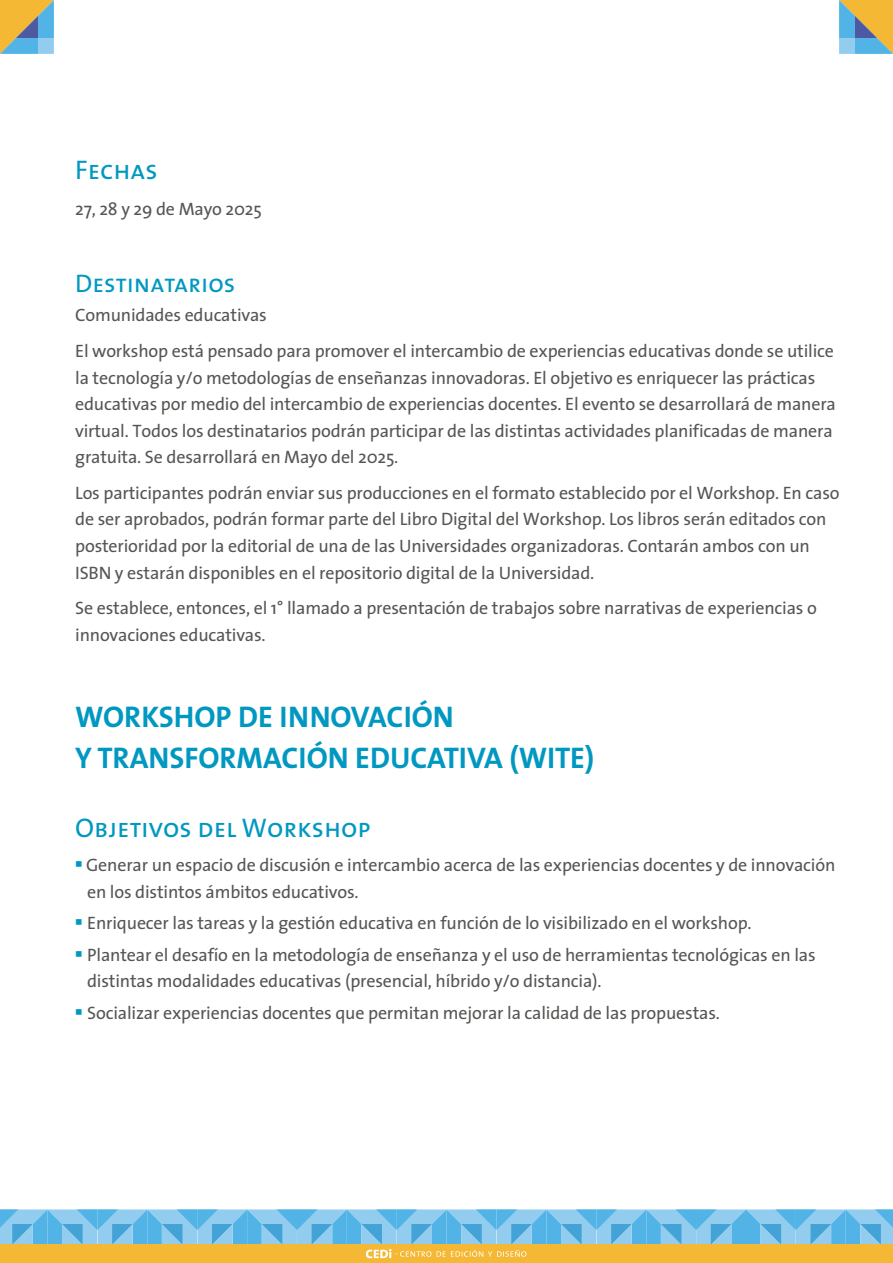
<style>
.page{position:relative;width:893px;height:1263px;background:#fff}
.page>*{position:absolute;margin:0;border:0;box-sizing:border-box;transform-origin:0 0}
.t1{font:700 30px/40.8px "The Sans";color:#0098c1}
.t2{font:27px "The Sans Regular Caps";color:#0098c1}
.t3{font:25.5px "The Sans Regular Caps";color:#0098c1}
.t4{font:18px/26.5px "The Sans";letter-spacing:-.01em;color:#555553}
.s1{font-family:"Century";font-size:21px;color:#0098c1}
</style>
<div class="page">
<svg style="left:0;top:1209px;width:893px;height:54px;background:#a0bdaa"></svg>
<svg style="left:839px;top:0;width:54px;height:54px;background:#a8b089"></svg>
<svg style="left:0;top:0;width:54px;height:54px;background:#a8b089"></svg>
<h2 class="t2" style="left:75px;top:155px;width:84px">Fechas</h2>
<p class="t4" style="left:75px;top:196px;width:188px">27, 28 y 29 de Mayo 2025</p>
<h3 class="t3" style="left:75px;top:269px;width:162px">Destinatarios</h3>
<p class="t4" style="left:75px;top:298px;width:760px;line-height:35.5px">Comunidades educativas<br>El workshop está pensado para promover el intercambio de experiencias educativas donde se utilice</p>
<p class="t4" style="left:75px;top:365px;width:762px">la tecnología y/o metodologías de enseñanzas innovadoras. El objetivo es enriquecer las prácticas educativas por medio del intercambio de experiencias docentes. El evento se desarrollará de manera virtual. Todos los destinatarios podrán participar de las distintas actividades planificadas de manera gratuita. Se desarrollará en Mayo del 2025.</p>
<p class="t4" style="left:75px;top:480px;width:766px">Los participantes podrán enviar sus producciones en el formato establecido por el Workshop. En caso de ser aprobados, podrán formar parte del Libro Digital del Workshop. Los libros serán editados con posterioridad por la editorial de una de las Universidades organizadoras. Contarán ambos con un ISBN y estarán disponibles en el repositorio digital de la Universidad.</p>
<p class="t4" style="left:75px;top:595px;width:743px">Se establece, entonces, el 1° llamado a presentación de trabajos sobre narrativas de experiencias o innovaciones educativas.</p>
<h1 class="t1" style="left:75px;top:696px;width:521px">WORKSHOP DE INNOVACIÓN<br>Y TRANSFORMACIÓN EDUCATIVA (WITE)</h1>
<h2 class="t2" style="left:75px;top:813px;width:297px">Objetivos del Workshop</h2>
<p class="t4" style="left:87px;top:853px;width:750px;text-indent:-12px"><span class="s1">▪</span> Generar un espacio de discusión e intercambio acerca de las experiencias docentes y de innovación en los distintos ámbitos educativos.</p>
<p class="t4" style="left:75px;top:910px;width:678px"><span class="s1">▪</span> Enriquecer las tareas y la gestión educativa en función de lo visibilizado en el workshop.</p>
<p class="t4" style="left:87px;top:942px;width:730px;text-indent:-12px"><span class="s1">▪</span> Plantear el desafío en la metodología de enseñanza y el uso de herramientas tecnológicas en las distintas modalidades educativas (presencial, híbrido y/o distancia).</p>
<p class="t4" style="left:75px;top:1000px;width:646px"><span class="s1">▪</span> Socializar experiencias docentes que permitan mejorar la calidad de las propuestas.</p>
</div>
